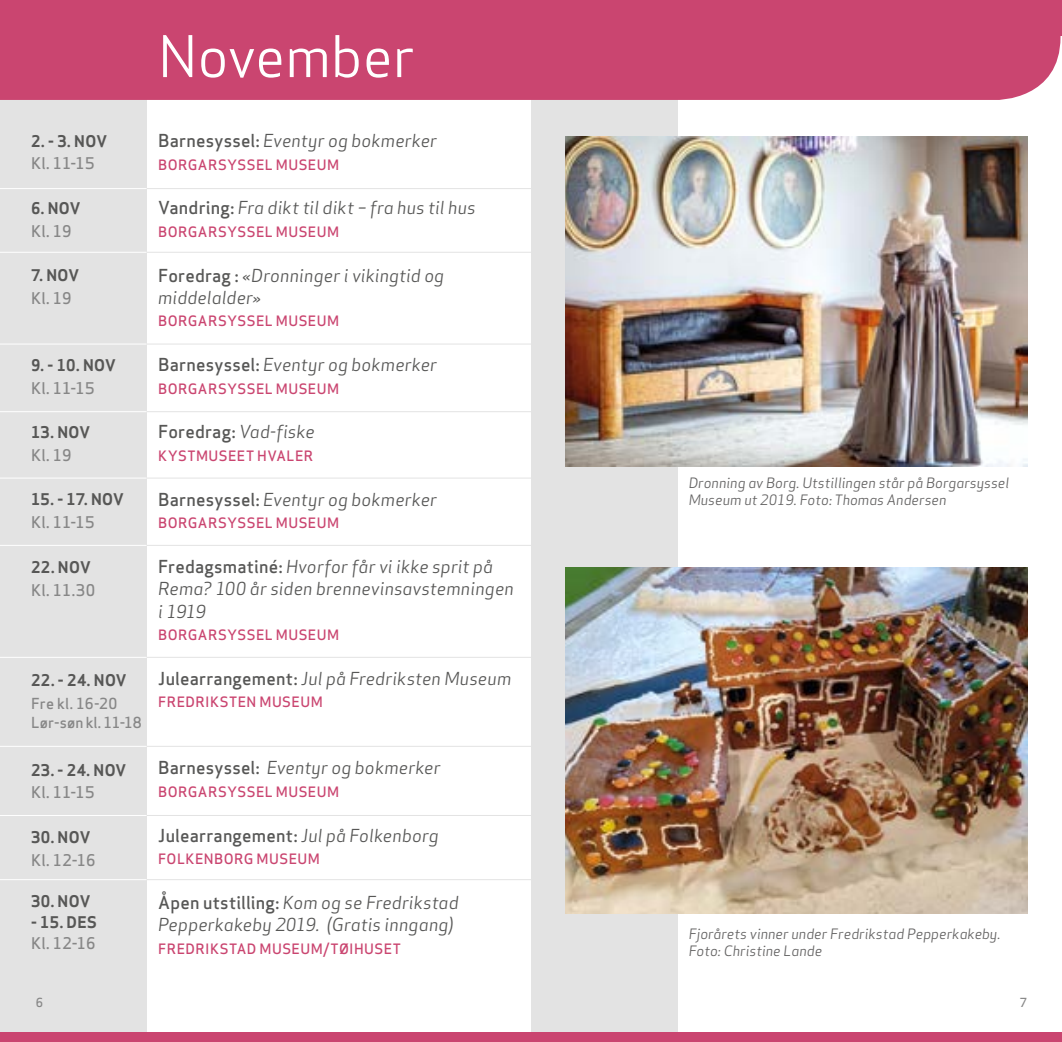
<style>
.page{position:relative;width:1062px;height:1042px;background:#fff}
.page>*{position:absolute;margin:0;border:0;box-sizing:border-box;transform-origin:0 0}
.t1{font:56px "Apex Sans";color:#fff}
.t2{font:italic 17.5px/22.4px "Apex Sans";letter-spacing:.005em;color:#575756}
.t3{font:500 17.5px "Apex Sans";letter-spacing:.01em;color:#575756}
.t4{font:700 15.75px "Apex Sans";letter-spacing:.02em;color:#575756}
.t5{font:500 15.75px "Apex Sans";color:#878787}
.t6{font:500 14.88px/19.2px "Apex Sans";color:#878787}
.t7{font:500 14px "Apex Sans";letter-spacing:.03em;color:#ca4570}
.t8{font:italic 14px/16.8px "Apex Sans";color:#646363}
.t9{font:500 12.25px "Apex Sans";color:#878787}
.s1{font-weight:500;font-style:normal}
.s2{font-weight:400;font-style:italic}
</style>
<div class="page">
<div style="left:531px;top:85px;width:147px;height:957px;background:#e3e3e3"></div>
<div style="left:0;top:79px;width:147px;height:963px;background:#e3e3e3"></div>
<div style="left:0;top:0;width:1060px;height:100px;background:#ca4570"></div>
<div style="left:1041px;top:0;width:21px;height:36px;background:#ca4570"></div>
<div style="left:0;top:1032px;width:1062px;height:10px;background:#ca4570"></div>
<hr style="left:147px;top:252px;width:406px;height:1px;background:#e3e3e3">
<hr style="left:0;top:252px;width:147px;height:1px;background:#fff">
<hr style="left:147px;top:188px;width:406px;height:1px;background:#e3e3e3">
<hr style="left:0;top:188px;width:147px;height:1px;background:#fff">
<hr style="left:147px;top:344px;width:406px;height:1px;background:#e3e3e3">
<hr style="left:0;top:344px;width:147px;height:1px;background:#fff">
<hr style="left:147px;top:411px;width:406px;height:1px;background:#e3e3e3">
<hr style="left:0;top:411px;width:147px;height:1px;background:#fff">
<hr style="left:147px;top:478px;width:406px;height:1px;background:#e3e3e3">
<hr style="left:0;top:478px;width:147px;height:1px;background:#fff">
<hr style="left:147px;top:545px;width:406px;height:1px;background:#e3e3e3">
<hr style="left:0;top:545px;width:147px;height:1px;background:#fff">
<hr style="left:147px;top:657px;width:406px;height:1px;background:#e3e3e3">
<hr style="left:0;top:657px;width:147px;height:1px;background:#fff">
<hr style="left:147px;top:746px;width:406px;height:1px;background:#e3e3e3">
<hr style="left:0;top:746px;width:147px;height:1px;background:#fff">
<hr style="left:147px;top:815px;width:406px;height:1px;background:#e3e3e3">
<hr style="left:0;top:815px;width:147px;height:1px;background:#fff">
<hr style="left:147px;top:879px;width:406px;height:1px;background:#e3e3e3">
<hr style="left:0;top:879px;width:147px;height:1px;background:#fff">
<img style="left:565px;top:568px;width:462px;height:346px">
<img style="left:566px;top:136px;width:461px;height:330px">
<h1 class="t1" style="left:158px;top:11px;width:258px">November</h1>
<p class="t4" style="left:31px;top:131px;width:77px">2. - 3. NOV</p>
<p class="t5" style="left:31px;top:149px;width:65px">Kl. 11-15</p>
<p class="t4" style="left:31px;top:198px;width:51px">6. NOV</p>
<p class="t5" style="left:31px;top:217px;width:42px">Kl. 19</p>
<p class="t4" style="left:31px;top:265px;width:50px">7. NOV</p>
<p class="t5" style="left:31px;top:284px;width:42px">Kl. 19</p>
<p class="t4" style="left:31px;top:355px;width:86px">9. - 10. NOV</p>
<p class="t5" style="left:31px;top:374px;width:65px">Kl. 11-15</p>
<p class="t4" style="left:31px;top:422px;width:61px">13. NOV</p>
<p class="t5" style="left:31px;top:441px;width:42px">Kl. 19</p>
<p class="t4" style="left:31px;top:489px;width:94px">15. - 17. NOV</p>
<p class="t5" style="left:31px;top:508px;width:65px">Kl. 11-15</p>
<p class="t4" style="left:31px;top:557px;width:61px">22. NOV</p>
<p class="t5" style="left:31px;top:576px;width:66px">Kl. 11.30</p>
<p class="t4" style="left:31px;top:670px;width:97px">22. - 24. NOV</p>
<p class="t6" style="left:31px;top:692px;width:112px">Fre kl. 16-20<br>Lør-søn kl. 11-18</p>
<p class="t4" style="left:31px;top:760px;width:97px">23. - 24. NOV</p>
<p class="t5" style="left:31px;top:779px;width:65px">Kl. 11-15</p>
<p class="t4" style="left:31px;top:827px;width:61px">30. NOV</p>
<p class="t5" style="left:31px;top:846px;width:66px">Kl. 12-16</p>
<p class="t4" style="left:31px;top:891px;width:61px">30. NOV</p>
<p class="t4" style="left:31px;top:912px;width:67px">- 15. DES</p>
<p class="t5" style="left:31px;top:929px;width:66px">Kl. 12-16</p>
<p class="t2" style="left:158px;top:128px;width:280px"><span class="s1">Barnesyssel:</span> Eventyr og bokmerker</p>
<p class="t7" style="left:158px;top:152px;width:183px">BORGARSYSSEL MUSEUM</p>
<p class="t2" style="left:158px;top:195px;width:319px"><span class="s1">Vandring:</span> Fra dikt til dikt – fra hus til hus</p>
<p class="t7" style="left:158px;top:219px;width:183px">BORGARSYSSEL MUSEUM</p>
<p class="t2" style="left:158px;top:262px;width:287px"><span class="s1">Foredrag :</span> «Dronninger i vikingtid og middelalder»</p>
<p class="t7" style="left:158px;top:309px;width:183px">BORGARSYSSEL MUSEUM</p>
<p class="t2" style="left:158px;top:352px;width:280px"><span class="s1">Barnesyssel:</span> Eventyr og bokmerker</p>
<p class="t7" style="left:158px;top:376px;width:183px">BORGARSYSSEL MUSEUM</p>
<p class="t3" style="left:158px;top:416px;width:158px">Foredrag: <span class="s2">Vad-fiske</span></p>
<p class="t7" style="left:158px;top:443px;width:157px">KYSTMUSEET HVALER</p>
<p class="t2" style="left:158px;top:486px;width:280px"><span class="s1">Barnesyssel:</span> Eventyr og bokmerker</p>
<p class="t7" style="left:158px;top:510px;width:183px">BORGARSYSSEL MUSEUM</p>
<p class="t2" style="left:158px;top:553px;width:357px"><span class="s1">Fredagsmatiné:</span> Hvorfor får vi ikke sprit på<br>Rema? 100 år siden brennevinsavstemningen i 1919</p>
<p class="t7" style="left:158px;top:622px;width:183px">BORGARSYSSEL MUSEUM</p>
<p class="t2" style="left:158px;top:665px;width:355px"><span class="s1">Julearrangement:</span> Jul på Fredriksten Museum</p>
<p class="t7" style="left:158px;top:690px;width:166px">FREDRIKSTEN MUSEUM</p>
<p class="t2" style="left:158px;top:755px;width:284px"><span class="s1">Barnesyssel:</span> Eventyr og bokmerker</p>
<p class="t7" style="left:158px;top:779px;width:183px">BORGARSYSSEL MUSEUM</p>
<p class="t3" style="left:158px;top:820px;width:282px">Julearrangement: <span class="s2">Jul på Folkenborg</span></p>
<p class="t7" style="left:158px;top:846px;width:163px">FOLKENBORG MUSEUM</p>
<p class="t2" style="left:158px;top:889px;width:302px"><span class="s1">Åpen utstilling:</span> Kom og se Fredrikstad<br>Pepperkakeby 2019. (Gratis inngang)</p>
<p class="t7" style="left:158px;top:936px;width:244px">FREDRIKSTAD MUSEUM/TØIHUSET</p>
<p class="t8" style="left:688px;top:473px;width:322px">Dronning av Borg. Utstillingen står på Borgarsyssel<br>Museum ut 2019. Foto: Thomas Andersen</p>
<p class="t8" style="left:688px;top:924px;width:313px">Fjorårets vinner under Fredrikstad Pepperkakeby.<br>Foto: Christine Lande</p>
<p class="t9" style="left:36px;top:991px;width:9px">6</p>
<p class="t9" style="left:1019px;top:991px;width:9px">7</p>
</div>
